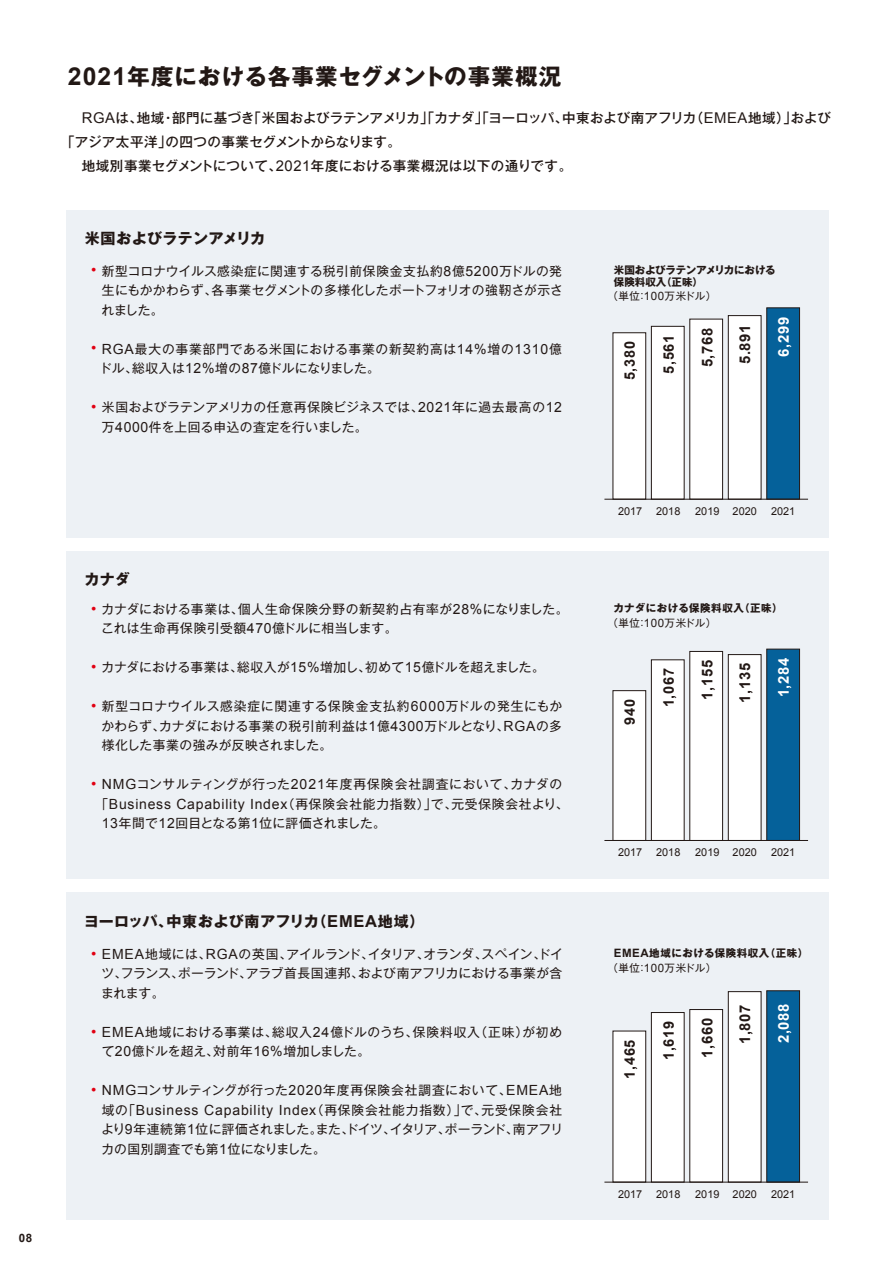
<style>
.page{position:relative;width:893px;height:1263px;background:#fff}
.page>*{position:absolute;margin:0;border:0;box-sizing:border-box;transform-origin:0 0}
.t1{font:700 22.5px "Gothic MB101 Pro";letter-spacing:.05em;color:#221815}
.t2{font:700 15px "Gothic MB101 Pro";letter-spacing:.02em;color:#221815}
.t3{font:15px "Arial";color:#e10012}
.t4{font:700 14.85px "Arial";letter-spacing:.045em;color:#221815}
.t5{font:700 14.85px "Arial";letter-spacing:.045em;color:#fff}
.t6{font:700 14.55px "Arial";letter-spacing:.045em;color:#221815}
.t7{font:500 13.5px "Gothic MB101 Pro";letter-spacing:.01em;color:#221815}
.t8{font:500 13.5px "Gothic MB101 Pro";letter-spacing:.03em;color:#221815}
.t9{font:12.75px/19.5px "Gothic MB101 Pro";letter-spacing:.02em;color:#221815;text-align:justify}
.t10{font:12.75px/19.5px "Gothic MB101 Pro";letter-spacing:.04em;color:#221815}
.t11{font:12.75px/19.5px "Gothic MB101 Pro";letter-spacing:.045em;color:#221815}
.t12{font:12.75px "Gothic MB101 Pro";letter-spacing:.06em;color:#221815}
.t13{font:12.75px "Gothic MB101 Pro";letter-spacing:.055em;color:#221815}
.t14{font:12.75px "Gothic MB101 Pro";letter-spacing:-.01em;color:#221815}
.t15{font:700 11.55px "Arial";color:#221815}
.t16{font:10.95px "Arial";color:#221815}
.t17{font:700 10.5px/15.3px "Gothic MB101 Pro";letter-spacing:.05em;color:#221815}
.t18{font:700 10.5px/12.8px "Gothic MB101 Pro";letter-spacing:-.03em;color:#221815}
.t19{font:10.5px "Gothic MB101 Pro";letter-spacing:.02em;color:#221815}
.s1{font-family:"Arial";font-size:24.75px}
.s2{font-family:"Arial";font-weight:400;font-size:14.85px}
.s3{font-family:"Arial";font-size:14.1px}
.s4{font-family:"Arial";font-size:16.5px}
.s5{font-family:"Arial";font-size:11.55px}
.s6{font-weight:400}
.s7{font-family:"Arial";font-weight:400;font-size:11.55px}
</style>
<div class="page">
<div style="left:66px;top:210px;width:763px;height:327px;background:#edf1f5"></div>
<div style="left:66px;top:551px;width:763px;height:327px;background:#edf1f5"></div>
<div style="left:66px;top:892px;width:763px;height:327px;background:#edf1f5"></div>
<div style="left:689px;top:1009px;width:34px;height:173px;background:#fff;border:1px solid #221815"></div>
<div style="left:613px;top:1031px;width:33px;height:151px;background:#fff;border:1px solid #221815"></div>
<div style="left:651px;top:1012px;width:33px;height:170px;background:#fff;border:1px solid #221815"></div>
<div style="left:728px;top:991px;width:33px;height:191px;background:#fff;border:1px solid #221815"></div>
<div style="left:689px;top:651px;width:34px;height:190px;background:#fff;border:1px solid #221815"></div>
<div style="left:613px;top:690px;width:33px;height:151px;background:#fff;border:1px solid #221815"></div>
<div style="left:651px;top:659px;width:33px;height:182px;background:#fff;border:1px solid #221815"></div>
<div style="left:728px;top:654px;width:33px;height:187px;background:#fff;border:1px solid #221815"></div>
<div style="left:689px;top:319px;width:34px;height:180px;background:#fff;border:1px solid #221815"></div>
<div style="left:613px;top:332px;width:33px;height:167px;background:#fff;border:1px solid #221815"></div>
<div style="left:651px;top:326px;width:33px;height:173px;background:#fff;border:1px solid #221815"></div>
<div style="left:728px;top:315px;width:33px;height:184px;background:#fff;border:1px solid #221815"></div>
<div style="left:766px;top:990px;width:34px;height:192px;background:#05619a;border:1px solid #221815"></div>
<div style="left:766px;top:649px;width:34px;height:192px;background:#05619a;border:1px solid #221815"></div>
<div style="left:766px;top:307px;width:34px;height:192px;background:#05619a;border:1px solid #221815"></div>
<hr style="left:604px;top:499px;width:204px;height:1px;background:#221815">
<hr style="left:604px;top:840px;width:204px;height:1px;background:#221815">
<hr style="left:604px;top:1182px;width:204px;height:1px;background:#221815">
<p class="t15" style="left:19px;top:1231px;width:15px">08</p>
<h1 class="t1" style="left:68px;top:58px;width:495px"><span class="s1">2021</span>年度における各事業セグメントの事業概況</h1>
<p class="t7" style="left:82px;top:107px;width:750px"><span class="s2">RGA</span>は、地域・部門に基づき「米国およびラテンアメリカ」「カナダ」「ヨーロッパ、中東および南アフリカ（<span class="s2">EMEA</span>地域）」および</p>
<p class="t7" style="left:61px;top:131px;width:341px">「アジア太平洋」の四つの事業セグメントからなります。</p>
<p class="t8" style="left:68px;top:155px;width:506px">　地域別事業セグメントについて、<span class="s2">2021</span>年度における事業概況は以下の通りです。</p>
<p class="t2" style="left:85px;top:226px;width:182px">米国およびラテンアメリカ</p>
<p class="t9" style="left:102px;top:259px;width:463px">新型コロナウイルス感染症に関連する税引前保険金支払約<span class="s3">8</span>億<span class="s3">5200</span>万ドルの発生にもかかわらず、各事業セグメントの多様化したポートフォリオの強靭さが示されました。</p>
<p class="t11" style="left:99px;top:337px;width:464px"><span class="s3">RGA</span>最大の事業部門である米国における事業の新契約高は<span class="s3">14%</span>増の<span class="s3">1310</span>億ドル、総収入は<span class="s3">12%</span>増の<span class="s3">87</span>億ドルになりました。</p>
<p class="t9" style="left:102px;top:396px;width:462px">米国およびラテンアメリカの任意再保険ビジネスでは、<span class="s3">2021</span>年に過去最高の<span class="s3">12</span>万<span class="s3">4000</span>件を上回る申込の査定を行いました。</p>
<p class="t3" style="left:91px;top:262px;width:7px">•</p>
<p class="t3" style="left:91px;top:340px;width:7px">•</p>
<p class="t3" style="left:91px;top:398px;width:7px">•</p>
<p class="t2" style="left:84px;top:567px;width:47px">カナダ</p>
<p class="t10" style="left:101px;top:597px;width:469px">カナダにおける事業は、個人生命保険分野の新契約占有率が<span class="s3">28%</span>になりました。これは生命再保険引受額<span class="s3">470</span>億ドルに相当します。</p>
<p class="t9" style="left:101px;top:656px;width:445px">カナダにおける事業は、総収入が<span class="s3">15%</span>増加し、初めて<span class="s3">15</span>億ドルを超えました。</p>
<p class="t9" style="left:101px;top:695px;width:462px">新型コロナウイルス感染症に関連する保険金支払約<span class="s3">6000</span>万ドルの発生にもかかわらず、カナダにおける事業の税引前利益は<span class="s3">1</span>億<span class="s3">4300</span>万ドルとなり、<span class="s3">RGA</span>の多様化した事業の強みが反映されました。</p>
<p class="t13" style="left:102px;top:774px;width:462px"><span class="s3">NMG</span>コンサルティングが行った<span class="s3">2021</span>年度再保険会社調査において、カナダの</p>
<p class="t12" style="left:95px;top:793px;width:474px">「<span class="s3">Business Capability Index</span>（再保険会社能力指数）」で、元受保険会社より、</p>
<p class="t14" style="left:102px;top:813px;width:286px"><span class="s3">13</span>年間で<span class="s3">12</span>回目となる第<span class="s3">1</span>位に評価されました。</p>
<p class="t3" style="left:91px;top:600px;width:7px">•</p>
<p class="t3" style="left:91px;top:659px;width:7px">•</p>
<p class="t3" style="left:91px;top:698px;width:7px">•</p>
<p class="t3" style="left:91px;top:776px;width:7px">•</p>
<p class="t2" style="left:84px;top:909px;width:342px">ヨーロッパ、中東および南アフリカ（<span class="s4">EMEA</span>地域）</p>
<p class="t9" style="left:101px;top:942px;width:464px"><span class="s3">EMEA</span>地域には、<span class="s3">RGA</span>の英国、アイルランド、イタリア、オランダ、スペイン、ドイツ、フランス、ポーランド、アラブ首長国連邦、および南アフリカにおける事業が含まれます。</p>
<p class="t10" style="left:102px;top:1020px;width:462px"><span class="s3">EMEA</span>地域における事業は、総収入<span class="s3">24</span>億ドルのうち、保険料収入（正味）が初めて<span class="s3">20</span>億ドルを超え、対前年<span class="s3">16%</span>増加しました。</p>
<p class="t9" style="left:101px;top:1079px;width:464px"><span class="s3">NMG</span>コンサルティングが行った<span class="s3">2020</span>年度再保険会社調査において、<span class="s3">EMEA</span>地域の「<span class="s3">Business Capability Index</span>（再保険会社能力指数）」で、元受保険会社より<span class="s3">9</span>年連続第<span class="s3">1</span>位に評価されました。また、ドイツ、イタリア、ポーランド、南アフリカの国別調査でも第<span class="s3">1</span>位になりました。</p>
<p class="t3" style="left:91px;top:945px;width:7px">•</p>
<p class="t3" style="left:91px;top:1023px;width:7px">•</p>
<p class="t3" style="left:91px;top:1082px;width:7px">•</p>
<p class="t18" style="left:614px;top:262px;width:163px">米国およびラテンアメリカにおける保険料収入（正味）</p>
<p class="t19" style="left:607px;top:287px;width:110px">（単位：<span class="s5">100</span>万米ドル）</p>
<p class="t6" style="left:622px;top:380px;width:40px;rotate:-90deg">5,380</p>
<p class="t6" style="left:661px;top:374px;width:40px;rotate:-90deg">5,561</p>
<p class="t4" style="left:699px;top:367px;width:41px;rotate:-90deg">5,768</p>
<p class="t4" style="left:737px;top:364px;width:41px;rotate:-90deg">5.891</p>
<p class="t5" style="left:775px;top:356px;width:41px;rotate:-90deg">6,299</p>
<p class="t16" style="left:618px;top:505px;width:26px">2017</p>
<p class="t16" style="left:656px;top:505px;width:26px">2018</p>
<p class="t16" style="left:695px;top:505px;width:63px">2019 2020</p>
<p class="t16" style="left:771px;top:505px;width:26px">2021</p>
<p class="t17" style="left:613px;top:599px;width:171px">カナダにおける保険料収入（正味）</p>
<p class="t19" style="left:607px;top:614px;width:110px">（単位：<span class="s5">100</span>万米ドル）</p>
<p class="t6" style="left:622px;top:725px;width:27px;rotate:-90deg">940</p>
<p class="t6" style="left:661px;top:707px;width:40px;rotate:-90deg">1,067</p>
<p class="t4" style="left:699px;top:700px;width:41px;rotate:-90deg">1,155</p>
<p class="t4" style="left:737px;top:703px;width:41px;rotate:-90deg">1,135</p>
<p class="t5" style="left:775px;top:697px;width:41px;rotate:-90deg">1,284</p>
<p class="t16" style="left:618px;top:846px;width:26px">2017</p>
<p class="t16" style="left:656px;top:846px;width:26px">2018</p>
<p class="t16" style="left:695px;top:846px;width:63px">2019 2020</p>
<p class="t16" style="left:771px;top:846px;width:26px">2021</p>
<p class="t17" style="left:607px;top:944px;width:202px;text-indent:6px"><span class="s5">EMEA</span>地域における保険料収入（正味）<span class="s6">（単位：</span><span class="s7">100</span><span class="s6">万米ドル）</span></p>
<p class="t6" style="left:622px;top:1078px;width:40px;rotate:-90deg">1,465</p>
<p class="t6" style="left:661px;top:1060px;width:40px;rotate:-90deg">1,619</p>
<p class="t4" style="left:699px;top:1058px;width:41px;rotate:-90deg">1,660</p>
<p class="t4" style="left:737px;top:1044px;width:41px;rotate:-90deg">1,807</p>
<p class="t5" style="left:775px;top:1043px;width:41px;rotate:-90deg">2,088</p>
<p class="t16" style="left:618px;top:1187px;width:26px">2017</p>
<p class="t16" style="left:656px;top:1187px;width:26px">2018</p>
<p class="t16" style="left:695px;top:1187px;width:63px">2019 2020</p>
<p class="t16" style="left:771px;top:1187px;width:26px">2021</p>
</div>
